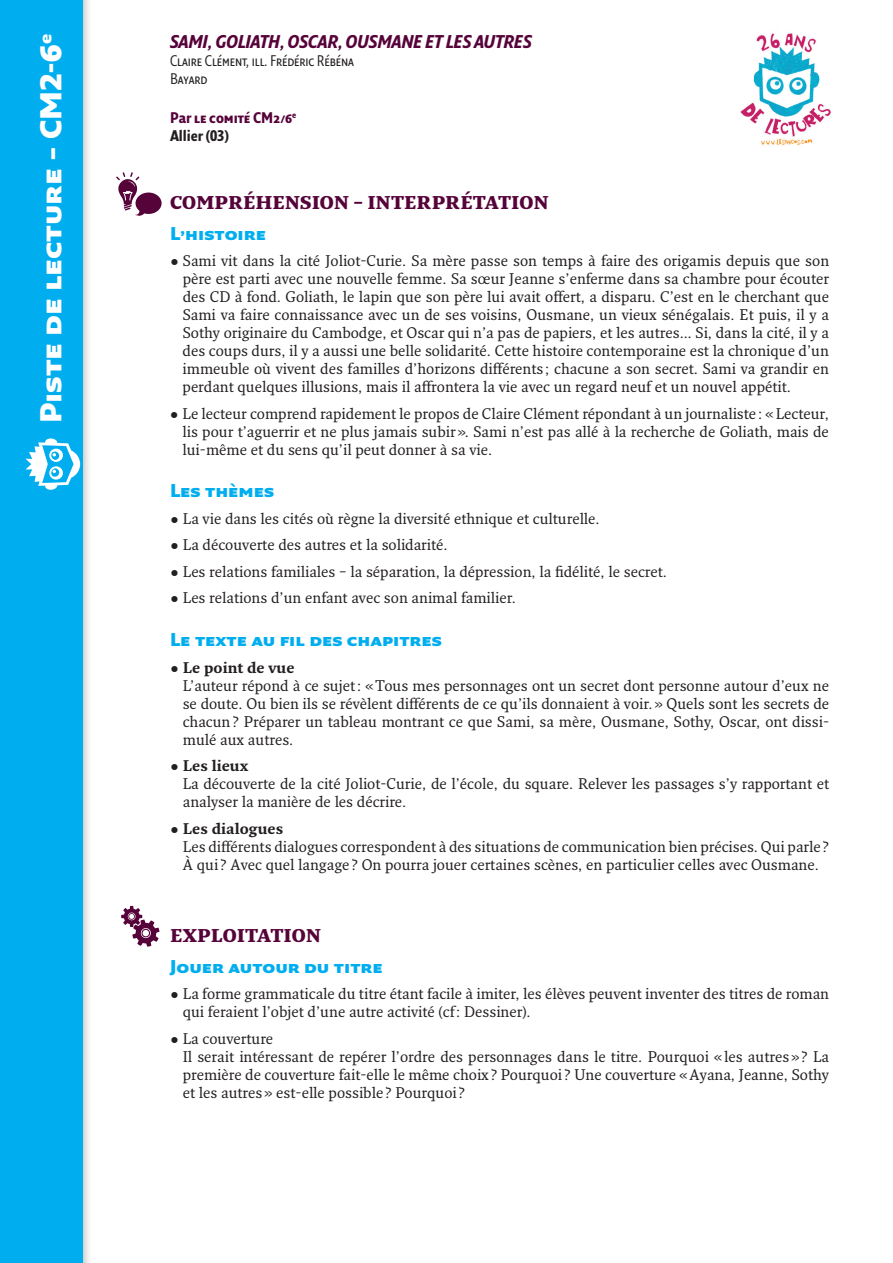
<style>
.page{position:relative;width:893px;height:1263px;background:#fff}
.page>*{position:absolute;margin:0;border:0;box-sizing:border-box;transform-origin:0 0}
.t1{font:900 29.4px "Fresco Sans Std";color:#fff}
.t2{font:900 18px "Fresco Sans Std";color:#00aeef}
.t3{font:900 18px "Fresco Std";color:#56033a}
.t4{font:italic 700 18px "Fresco Sans Con";letter-spacing:-.005em;color:#56033a}
.t5{font:15px/18px "Fresco Std";color:#231f20}
.t6{font:15px/18px "Fresco Sans Con";letter-spacing:-.005em;color:#231f20}
.t7{font:700 15px/18px "Fresco Sans Con";letter-spacing:-.005em;color:#56033a}
.s1{color:#231f20}
.s2{font-weight:700}
</style>
<div class="page">
<div style="left:0;top:0;width:93px;height:1263px;background:#231f20;opacity:.3"></div>
<div style="left:0;top:0;width:83px;height:1263px;background:#00aeef"></div>
<svg style="left:26px;top:438px;width:54px;height:52px"></svg>
<img style="left:740px;top:33px;width:91px;height:112px">
<svg style="left:116px;top:172px;width:46px;height:44px"></svg>
<svg style="left:121px;top:906px;width:38px;height:41px"></svg>
<h1 class="t1" style="left:32px;top:423px;width:391px;rotate:-90deg">Piste de lecture – CM2-6<sup>e</sup></h1>
<p class="t4" style="left:170px;top:30px;width:363px">SAMI, GOLIATH, OSCAR, OUSMANE ET LES AUTRES</p>
<p class="t6" style="left:170px;top:51px;width:185px">Claire Clément, ill. Frédéric Rébéna<br>Bayard</p>
<p class="t7" style="left:170px;top:108px;width:128px">Par le comité CM2/6<sup>e<br></sup><span class="s1">Allier (03)</span></p>
<p class="t3" style="left:170px;top:191px;width:380px">COMPRÉHENSION – INTERPRÉTATION</p>
<p class="t2" style="left:170px;top:221px;width:97px">L’histoire</p>
<p class="t5" style="left:183px;top:251px;width:648px;text-align:justify;text-indent:-12px">• Sami vit dans la cité Joliot-Curie. Sa mère passe son temps à faire des origamis depuis que son père est parti avec une nouvelle femme. Sa sœur Jeanne s’enferme dans sa chambre pour écouter des CD à fond. Goliath, le lapin que son père lui avait offert, a disparu. C’est en le cherchant que Sami va faire connaissance avec un de ses voisins, Ousmane, un vieux sénégalais. Et puis, il y a Sothy originaire du Cambodge, et Oscar qui n’a pas de papiers, et les autres… Si, dans la cité, il y a des coups durs, il y a aussi une belle solidarité. Cette histoire contemporaine est la chronique d’un immeuble où vivent des familles d’horizons différents ; chacune a son secret. Sami va grandir en perdant quelques illusions, mais il affrontera la vie avec un regard neuf et un nouvel appétit.</p>
<p class="t5" style="left:183px;top:404px;width:648px;text-align:justify;text-indent:-13px">• Le lecteur comprend rapidement le propos de Claire Clément répondant à un journaliste : «Lecteur, lis pour t’aguerrir et ne plus jamais subir». Sami n’est pas allé à la recherche de Goliath, mais de lui-même et du sens qu’il peut donner à sa vie.</p>
<p class="t2" style="left:170px;top:479px;width:106px">Les thèmes</p>
<p class="t5" style="left:170px;top:509px;width:431px">• La vie dans les cités où règne la diversité ethnique et culturelle.</p>
<p class="t5" style="left:170px;top:536px;width:279px">• La découverte des autres et la solidarité.</p>
<p class="t5" style="left:170px;top:562px;width:499px">• Les relations familiales – la séparation, la dépression, la fidélité, le secret.</p>
<p class="t5" style="left:170px;top:589px;width:347px">• Les relations d’un enfant avec son animal familier.</p>
<p class="t2" style="left:170px;top:628px;width:273px">Le texte au fil des chapitres</p>
<p class="t5" style="left:183px;top:658px;width:648px;text-indent:-13px">• <span class="s2">Le point de vue<br></span>L’auteur répond à ce sujet: «Tous mes personnages ont un secret dont personne autour d’eux ne se doute. Ou bien ils se révèlent différents de ce qu’ils donnaient à voir.» Quels sont les secrets de chacun? Préparer un tableau montrant ce que Sami, sa mère, Ousmane, Sothy, Oscar, ont dissi&shy;mulé aux autres.</p>
<p class="t5" style="left:183px;top:756px;width:648px;text-indent:-13px">• <span class="s2">Les lieux<br></span>La découverte de la cité Joliot-Curie, de l’école, du square. Relever les passages s’y rapportant et analyser la manière de les décrire.</p>
<p class="t5" style="left:183px;top:819px;width:648px;text-indent:-13px">• <span class="s2">Les dialogues<br></span>Les différents dialogues correspondent à des situations de communication bien précises. Qui parle ?<br>À qui ? Avec quel langage ? On pourra jouer certaines scènes, en particulier celles avec Ousmane.</p>
<p class="t3" style="left:170px;top:924px;width:153px">EXPLOITATION</p>
<p class="t2" style="left:170px;top:954px;width:214px">Jouer autour du titre</p>
<p class="t5" style="left:183px;top:984px;width:648px;text-indent:-13px">• La forme grammaticale du titre étant facile à imiter, les élèves peuvent inventer des titres de roman qui feraient l’objet d’une autre activité (cf: Dessiner).</p>
<p class="t5" style="left:183px;top:1029px;width:648px;text-indent:-13px">• La couverture<br>Il serait intéressant de repérer l’ordre des personnages dans le titre. Pourquoi «les autres»? La première de couverture fait-elle le même choix? Pourquoi ? Une couverture «Ayana, Jeanne, Sothy et les autres» est-elle possible ? Pourquoi ?</p>
</div>
